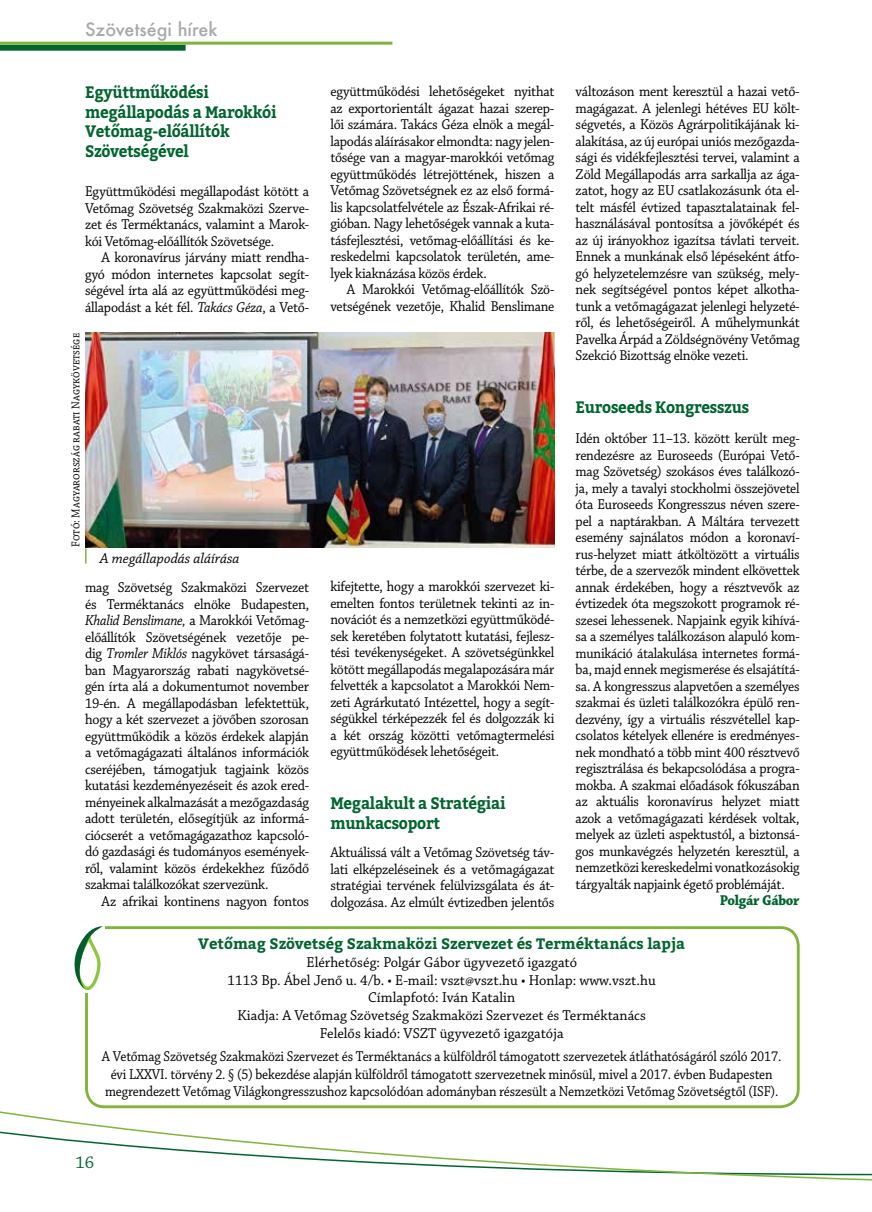
<style>
.page{position:relative;width:872px;height:1212px;background:#fff}
.page>*{position:absolute;margin:0;border:0;box-sizing:border-box;transform-origin:0 0}
.t1{font:500 18px "Futura";color:#a7a9ac}
.t2{font:18px "Chaparral Pro";color:#00652e}
.t3{font:700 16.5px/19.8px "Bitter";letter-spacing:-.02em;color:#00652e;scale:.93 1}
.t4{font:15px/16.5px "Chaparral Pro";letter-spacing:-.015em;color:#000;text-align:justify;scale:.93 1}
.t5{font:15px/16.5px "Chaparral Pro";letter-spacing:-.015em;color:#000;text-align:justify;scale:.92 1}
.t6{font:15px/17.7px "Chaparral Pro";letter-spacing:-.015em;color:#000;text-align:center;scale:.9 1}
.t7{font:15px/17.7px "Chaparral Pro";letter-spacing:-.015em;color:#000;text-align:center}
.t8{font:700 15px "Bitter";color:#00652e}
.t9{font:italic 15px "Chaparral Pro";letter-spacing:.005em;color:#000}
.t10{font:700 15px "Chaparral Pro";letter-spacing:-.02em;color:#00652e;scale:.93 1}
.t11{font:12px "Chaparral Pro";color:#000;scale:.9 1}
.s1{font-style:italic}
</style>
<div class="page">
<div style="left:85px;top:926px;width:714px;height:182px;border:3px solid #80b539;border-radius:18px"></div>
<svg style="left:0;top:1107px;width:872px;height:74px"></svg>
<div style="left:0;top:45px;width:186px;height:6px;background:#00652e"></div>
<hr style="left:0;top:42px;width:392px;height:3px;background:#80b539">
<div style="left:63px;top:922px;width:42px;height:70px;background:#fff"></div>
<svg style="left:75px;top:926px;width:28px;height:64px"></svg>
<img style="left:85px;top:333px;width:469px;height:214px">
<svg style="left:85px;top:549px;width:2px;height:15px"></svg>
<p class="t1" style="left:85px;top:17px;width:134px">Szövetségi hírek</p>
<p class="t3" style="left:85px;top:82px;width:207px">Együttműködési megállapodás a Marokkói<br>Vetőmag-előállítók<br>Szövetségével</p>
<p class="t4" style="left:85px;top:184px;width:242px">Együttműködési megállapodást kötött a Vetőmag Szövetség Szakmaközi Szerve&shy;zet és Terméktanács, valamint a Marok&shy;kói Vetőmag-előállítók Szövetsége.</p>
<p class="t4" style="left:85px;top:250px;width:242px;text-indent:17px">A koronavírus járvány miatt rendha&shy;gyó módon internetes kapcsolat segít&shy;ségével írta alá az együttműködési meg&shy;állapodást a két fél. <span class="s1">Takács Géza</span>, a Vető-</p>
<p class="t11" style="left:69px;top:547px;width:239px;rotate:-90deg">Fotó: Magyarország rabati Nagykövetsége</p>
<p class="t9" style="left:100px;top:550px;width:141px">A megállapodás aláírása</p>
<p class="t4" style="left:85px;top:580px;width:242px">mag Szövetség Szakmaközi Szervezet és Terméktanács elnöke Budapesten, <span class="s1">Khalid Benslimane,</span> a Marokkói Vetőmag&shy;előállítók Szövetségének vezetője pe&shy;dig <span class="s1">Tromler Miklós</span> nagykövet társaságá&shy;ban Magyarország rabati nagykövetsé&shy;gén írta alá a dokumentumot november 19-én. A megállapodásban lefektettük, hogy a két szervezet a jövőben szorosan együttműködik a közös érdekek alapján a vetőmagágazati általános információk cseréjében, támogatjuk tagjaink közös kutatási kezdeményezéseit és azok ered&shy;ményeinek alkalmazását a mezőgazdaság adott területén, elősegítjük az informá&shy;ciócserét a vetőmagágazathoz kapcsoló&shy;dó gazdasági és tudományos események&shy;ről, valamint közös érdekekhez fűződő szakmai találkozókat szervezünk.</p>
<p class="t4" style="left:102px;top:893px;width:225px">Az afrikai kontinens nagyon fontos</p>
<p class="t4" style="left:330px;top:84px;width:242px">együttműködési lehetőségeket nyithat az exportorientált ágazat hazai szerep&shy;lői számára. Takács Géza elnök a megál&shy;lapodás aláírásakor elmondta: nagy jelen&shy;tősége van a magyar-marokkói vetőmag együttműködés létrejöttének, hiszen a Vetőmag Szövetségnek ez az első formá&shy;lis kapcsolatfelvétele az Észak-Afrikai ré&shy;gióban. Nagy lehetőségek vannak a kuta&shy;tásfejlesztési, vetőmag-előállítási és ke&shy;reskedelmi kapcsolatok területén, ame&shy;lyek kiaknázása közös érdek.</p>
<p class="t5" style="left:330px;top:282px;width:245px;text-align:right">A Marokkói Vetőmag-előállítók Szö&shy;vetségének vezetője, Khalid Benslimane</p>
<p class="t5" style="left:330px;top:579px;width:245px">kifejtette, hogy a marokkói szervezet ki&shy;emelten fontos területnek tekinti az in&shy;novációt és a nemzetközi együttműködé&shy;sek keretében folytatott kutatási, fejlesz&shy;tési tevékenységeket. A szövetségünkkel kötött megállapodás megalapozására már felvették a kapcsolatot a Marokkói Nem&shy;zeti Agrárkutató Intézettel, hogy a segít&shy;ségükkel térképezzék fel és dolgozzák ki a két ország közötti vetőmagtermelési együttműködések lehetőségeit.</p>
<p class="t3" style="left:330px;top:793px;width:190px">Megalakult a Stratégiai munkacsoport</p>
<p class="t4" style="left:330px;top:845px;width:242px">Aktuálissá vált a Vetőmag Szövetség táv&shy;lati elképzeléseinek és a vetőmagágazat stratégiai tervének felülvizsgálata és át&shy;dolgozása. Az elmúlt évtizedben jelentős</p>
<p class="t4" style="left:575px;top:84px;width:242px">változáson ment keresztül a hazai vető&shy;magágazat. A jelenlegi hétéves EU költ&shy;ségvetés, a Közös Agrárpolitikájának ki&shy;alakítása, az új európai uniós mezőgazda&shy;sági és vidékfejlesztési tervei, valamint a Zöld Megállapodás arra sarkallja az ága&shy;zatot, hogy az EU csatlakozásunk óta el&shy;telt másfél évtized tapasztalatainak fel&shy;használásával pontosítsa a jövőképét és az új irányokhoz igazítsa távlati terveit.<br>Ennek a munkának első lépéseként átfo&shy;gó helyzetelemzésre van szükség, mely&shy;nek segítségével pontos képet alkotha&shy;tunk a vetőmagágazat jelenlegi helyzeté&shy;ről, és lehetőségeiről. A műhelymunkát Pavelka Árpád a Zöldségnövény Vetőmag Szekció Bizottság elnöke vezeti.</p>
<p class="t3" style="left:575px;top:397px;width:188px">Euroseeds Kongresszus</p>
<p class="t5" style="left:575px;top:431px;width:245px">Idén október 11–13. között került meg&shy;rendezésre az Euroseeds (Európai Vető&shy;mag Szövetség) szokásos éves találkozó&shy;ja, mely a tavalyi stockholmi összejövetel óta Euroseeds Kongresszus néven szere&shy;pel a naptárakban. A Máltára tervezett esemény sajnálatos módon a koronaví&shy;rus-helyzet miatt átköltözött a virtuális térbe, de a szervezők mindent elkövettek annak érdekében, hogy a résztvevők az évtizedek óta megszokott programok ré&shy;szesei lehessenek. Napjaink egyik kihívá&shy;sa a személyes találkozáson alapuló kom&shy;munikáció átalakulása internetes formá&shy;ba, majd ennek megismerése és elsajátítá&shy;sa. A kongresszus alapvetően a személyes szakmai és üzleti találkozókra épülő ren&shy;dezvény, így a virtuális részvétellel kap&shy;csolatos kételyek ellenére is eredményes&shy;nek mondható a több mint 400 résztvevő regisztrálása és bekapcsolódása a progra&shy;mokba. A szakmai előadások fókuszában az aktuális koronavírus helyzet miatt azok a vetőmagágazati kérdések voltak, melyek az üzleti aspektustól, a biztonsá&shy;gos munkavégzés helyzetén keresztül, a nemzetközi kereskedelmi vonatkozásokig tárgyalták napjaink égető problémáját.</p>
<p class="t10" style="left:719px;top:891px;width:88px">Polgár Gábor</p>
<p class="t8" style="left:198px;top:932px;width:488px">Vetőmag Szövetség Szakmaközi Szervezet és Terméktanács lapja</p>
<p class="t7" style="left:228px;top:954px;width:430px">Elérhetőség: Polgár Gábor ügyvezető igazgató<br>1113 Bp. Ábel Jenő u. 4/b. • E-mail: vszt@vszt.hu • Honlap: www.vszt.hu Címlapfotó: Iván Katalin<br>Kiadja: A Vetőmag Szövetség Szakmaközi Szervezet és Terméktanács Felelős kiadó: VSZT ügyvezető igazgatója</p>
<p class="t6" style="left:102px;top:1048px;width:756px">A Vetőmag Szövetség Szakmaközi Szervezet és Terméktanács a külföldről támogatott szervezetek átláthatóságáról szóló 2017. évi LXXVI. törvény 2. § (5) bekezdése alapján külföldről támogatott szervezetnek minősül, mivel a 2017. évben Budapesten megrendezett Vetőmag Világkongresszushoz kapcsolódóan adományban részesült a Nemzetközi Vetőmag Szövetségtől (ISF).</p>
<p class="t2" style="left:75px;top:1152px;width:20px">16</p>
</div>
